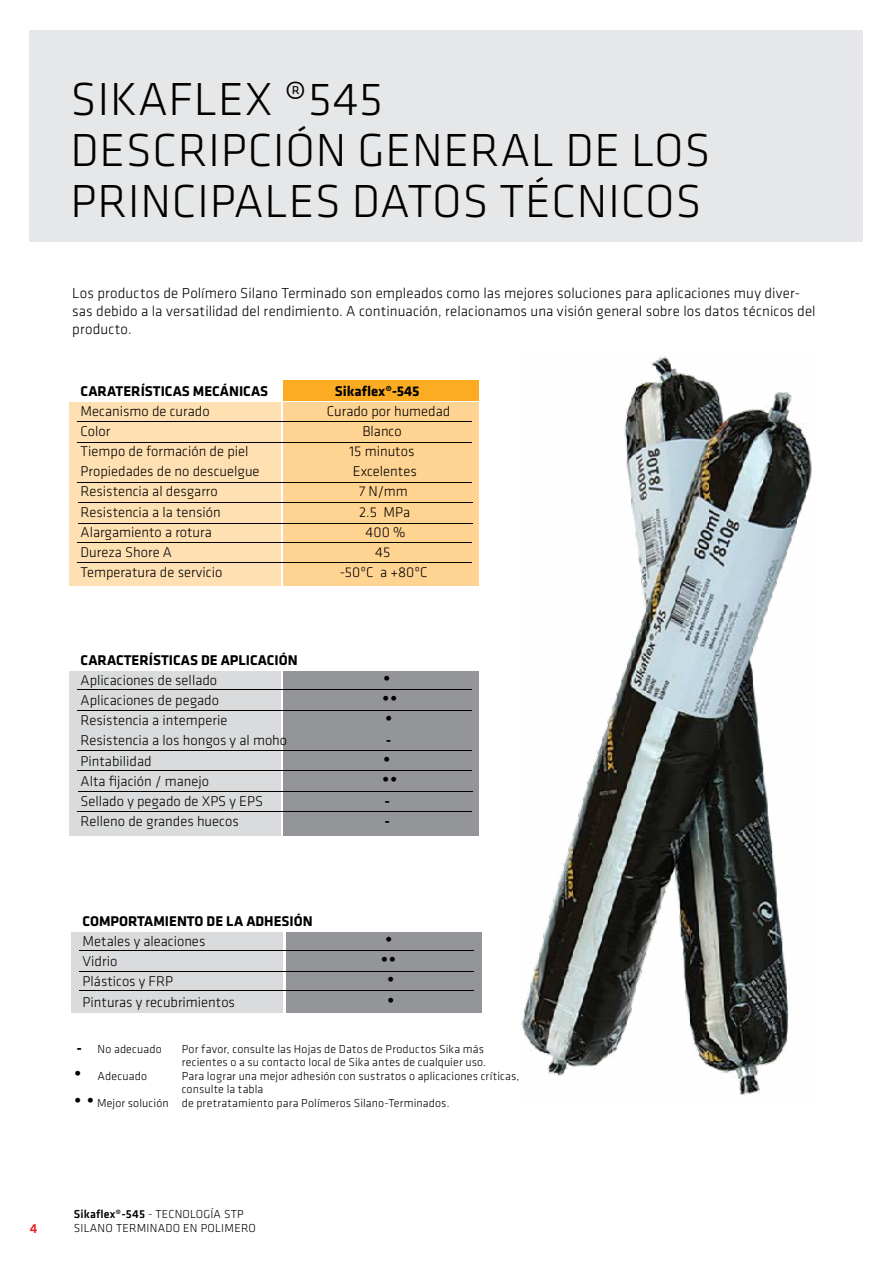
<style>
.page{position:relative;width:893px;height:1263px;background:#fff}
.page>*{position:absolute;margin:0;border:0;box-sizing:border-box;transform-origin:0 0}
.t1{font:300 48px/51px "Klavika";letter-spacing:.015em;color:#000}
.t2{font:300 21px "Klavika";color:#000}
.t3{font:300 15px/18px "Klavika";letter-spacing:.005em;color:#000}
.t4{font:300 14.7px "Klavika";color:#000}
.t5{font:700 14.7px "Klavika";color:#000}
.t6{font:500 13.5px "Klavika";color:#ed1d24}
.t7{font:300 12px/13.5px "Klavika";letter-spacing:.015em;color:#000}
.s1{font-weight:700;font-size:14.7px}
.s2{font-size:21px}
.s3{font-weight:500}
</style>
<div class="page">
<div style="left:30px;top:30px;width:833px;height:212px;background:#e6e7e8"></div>
<div style="left:69px;top:403px;width:212px;height:183px;background:#ffe0b3"></div>
<div style="left:284px;top:403px;width:195px;height:183px;background:#ffd391"></div>
<div style="left:284px;top:381px;width:195px;height:20px;background:#fbac23"></div>
<hr style="left:77px;top:421px;width:394px;height:1px;background:#000">
<hr style="left:77px;top:442px;width:394px;height:1px;background:#000">
<hr style="left:77px;top:482px;width:394px;height:1px;background:#000">
<hr style="left:77px;top:542px;width:394px;height:1px;background:#000">
<hr style="left:79px;top:523px;width:394px;height:1px;background:#000">
<hr style="left:77px;top:562px;width:394px;height:1px;background:#000">
<div style="left:69px;top:671px;width:212px;height:164px;background:#dadbdc"></div>
<div style="left:284px;top:671px;width:195px;height:164px;background:#939598"></div>
<hr style="left:77px;top:689px;width:394px;height:1px;background:#000">
<hr style="left:77px;top:711px;width:394px;height:1px;background:#000">
<hr style="left:77px;top:750px;width:394px;height:1px;background:#000">
<hr style="left:77px;top:811px;width:394px;height:1px;background:#000">
<hr style="left:79px;top:791px;width:394px;height:1px;background:#000">
<hr style="left:78px;top:770px;width:394px;height:1px;background:#000">
<div style="left:71px;top:932px;width:212px;height:81px;background:#dadbdc"></div>
<div style="left:286px;top:932px;width:195px;height:81px;background:#939598"></div>
<hr style="left:80px;top:950px;width:394px;height:1px;background:#000">
<hr style="left:80px;top:972px;width:394px;height:1px;background:#000">
<hr style="left:79px;top:990px;width:394px;height:1px;background:#000">
<img style="left:522px;top:356px;width:290px;height:739px">
<hr style="left:78px;top:502px;width:394px;height:1px;background:#000">
<h1 class="t1" style="left:71px;top:73px;width:641px">SIKAFLEX ®545<br>DESCRIPCIÓN GENERAL DE LOS<br>PRINCIPALES DATOS TÉCNICOS</h1>
<p class="t3" style="left:72px;top:284px;width:745px">Los productos de Polímero Silano Terminado son empleados como las mejores soluciones para aplicaciones muy diver&shy;sas debido a la versatilidad del rendimiento. A continuación, relacionamos una visión general sobre los datos técnicos del producto.</p>
<p class="t5" style="left:81px;top:380px;width:189px">CARATERÍSTICAS MECÁNICAS</p>
<p class="t5" style="left:335px;top:380px;width:86px">Sikaflex®-545</p>
<p class="t4" style="left:81px;top:402px;width:131px">Mecanismo de curado</p>
<p class="t4" style="left:327px;top:402px;width:125px">Curado por humedad</p>
<p class="t4" style="left:81px;top:422px;width:31px">Color</p>
<p class="t4" style="left:362px;top:422px;width:41px">Blanco</p>
<p class="t4" style="left:81px;top:442px;width:169px">Tiempo de formación de piel</p>
<p class="t4" style="left:349px;top:442px;width:66px">15 minutos</p>
<p class="t4" style="left:81px;top:462px;width:181px">Propiedades de no descuelgue</p>
<p class="t4" style="left:353px;top:462px;width:65px">Excelentes</p>
<p class="t4" style="left:81px;top:483px;width:139px">Resistencia al desgarro</p>
<p class="t4" style="left:359px;top:483px;width:50px">7 N/mm</p>
<p class="t4" style="left:81px;top:503px;width:142px">Resistencia a la tensión</p>
<p class="t4" style="left:359px;top:503px;width:52px">2.5 MPa</p>
<p class="t4" style="left:81px;top:523px;width:133px">Alargamiento a rotura</p>
<p class="t4" style="left:366px;top:523px;width:41px">400 %</p>
<p class="t4" style="left:81px;top:543px;width:93px">Dureza Shore A</p>
<p class="t4" style="left:375px;top:543px;width:17px">45</p>
<p class="t4" style="left:81px;top:563px;width:143px">Temperatura de servicio</p>
<p class="t4" style="left:340px;top:563px;width:89px">-50ºC a +80ºC</p>
<p class="t5" style="left:81px;top:649px;width:219px">CARACTERÍSTICAS DE APLICACIÓN</p>
<p class="t4" style="left:81px;top:671px;width:138px">Aplicaciones de sellado</p>
<h2 class="t2" style="left:383px;top:665px;width:10px">•</h2>
<p class="t4" style="left:81px;top:691px;width:140px">Aplicaciones de pegado</p>
<h2 class="t2" style="left:382px;top:685px;width:18px">••</h2>
<p class="t4" style="left:81px;top:711px;width:148px">Resistencia a intemperie</p>
<h2 class="t2" style="left:385px;top:706px;width:10px">•</h2>
<p class="t4" style="left:81px;top:732px;width:208px">Resistencia a los hongos y al moho</p>
<p class="t5" style="left:386px;top:730px;width:6px">-</p>
<p class="t4" style="left:81px;top:752px;width:73px">Pintabilidad</p>
<h2 class="t2" style="left:383px;top:746px;width:10px">•</h2>
<p class="t4" style="left:81px;top:772px;width:130px">Alta fijación / manejo</p>
<h2 class="t2" style="left:382px;top:766px;width:18px">••</h2>
<p class="t4" style="left:81px;top:792px;width:184px">Sellado y pegado de XPS y EPS</p>
<p class="t5" style="left:385px;top:790px;width:6px">-</p>
<p class="t4" style="left:81px;top:812px;width:160px">Relleno de grandes huecos</p>
<p class="t5" style="left:385px;top:810px;width:6px">-</p>
<p class="t5" style="left:83px;top:910px;width:232px">COMPORTAMIENTO DE LA ADHESIÓN</p>
<p class="t4" style="left:83px;top:932px;width:124px">Metales y aleaciones</p>
<h2 class="t2" style="left:385px;top:926px;width:10px">•</h2>
<p class="t4" style="left:83px;top:952px;width:36px">Vidrio</p>
<h2 class="t2" style="left:380px;top:947px;width:18px">••</h2>
<p class="t4" style="left:83px;top:973px;width:92px">Plásticos y FRP</p>
<h2 class="t2" style="left:387px;top:967px;width:10px">•</h2>
<p class="t4" style="left:83px;top:993px;width:154px">Pinturas y recubrimientos</p>
<h2 class="t2" style="left:387px;top:987px;width:10px">•</h2>
<p class="t7" style="left:77px;top:1042px;width:87px"><span class="s1">-</span> No adecuado</p>
<p class="t7" style="left:182px;top:1042px;width:306px">Por favor, consulte las Hojas de Datos de Productos Sika más recientes o a su contacto local de Sika antes de cualquier uso.</p>
<p class="t7" style="left:74px;top:1069px;width:75px"><span class="s2">•</span> Adecuado</p>
<p class="t7" style="left:182px;top:1069px;width:339px">Para lograr una mejor adhesión con sustratos o aplicaciones críticas, consulte la tabla</p>
<p class="t7" style="left:74px;top:1096px;width:377px"><span class="s2">• •</span> Mejor solución de pretratamiento para Polímeros Silano-Terminados.</p>
<p class="t6" style="left:30px;top:1219px;width:9px">4</p>
<p class="t7" style="left:74px;top:1207px;width:184px;line-height:14.4px"><span class="s3">Sikaflex®-545</span> - TECNOLOGÍA STP<br>SILANO TERMINADO EN POLIMERO</p>
</div>
